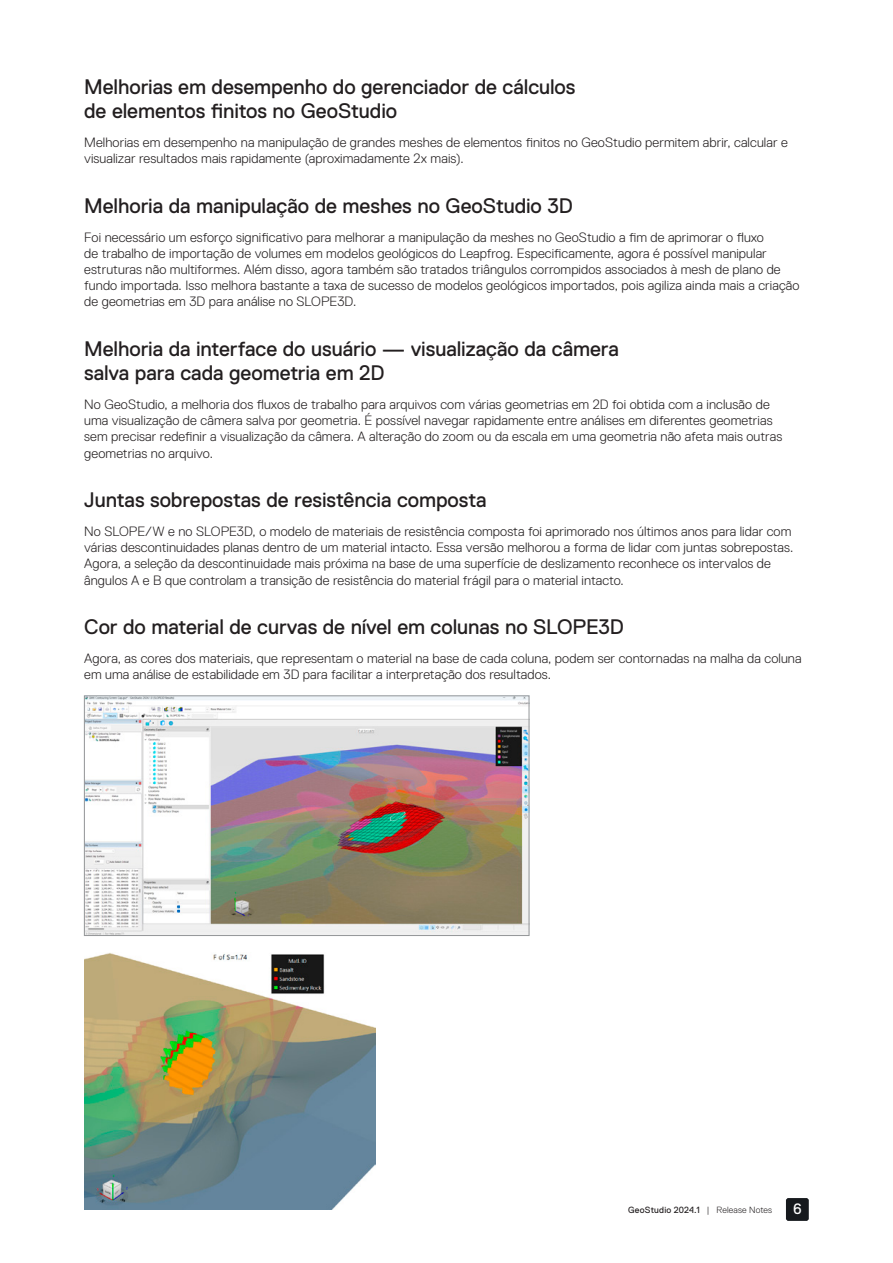
<style>
.page{position:relative;width:893px;height:1263px;background:#fff}
.page>*{position:absolute;margin:0;border:0;box-sizing:border-box;transform-origin:0 0}
.t1{font:21px/24px "Replica Pro";letter-spacing:-.005em;color:#231f20}
.t2{font:15px "Replica Pro";color:#fff}
.t3{font:300 13.5px/16.2px "Replica Pro";letter-spacing:.005em;color:#231f20}
.t4{font:9px "Replica Pro";letter-spacing:.02em;color:#231f20}
.s1{font-weight:300}
</style>
<div class="page">
<div style="left:786px;top:1198px;width:23px;height:23px;background:#16191d;border-radius:2px"></div>
<img style="left:86px;top:698px;width:441px;height:236px">
<div style="left:84px;top:696px;width:445px;height:240px;border:1px solid #949698"></div>
<img style="left:84px;top:953px;width:291px;height:256px">
<h1 class="t1" style="left:84px;top:75px;width:493px">Melhorias em desempenho do gerenciador de cálculos de elementos finitos no GeoStudio</h1>
<p class="t3" style="left:84px;top:134px;width:705px">Melhorias em desempenho na manipulação de grandes meshes de elementos finitos no GeoStudio permitem abrir, calcular e visualizar resultados mais rapidamente (aproximadamente 2x mais).</p>
<h1 class="t1" style="left:84px;top:194px;width:490px">Melhoria da manipulação de meshes no GeoStudio 3D</h1>
<p class="t3" style="left:84px;top:229px;width:717px">Foi necessário um esforço significativo para melhorar a manipulação da meshes no GeoStudio a fim de aprimorar o fluxo<br>de trabalho de importação de volumes em modelos geológicos do Leapfrog. Especificamente, agora é possível manipular estruturas não multiformes. Além disso, agora também são tratados triângulos corrompidos associados à mesh de plano de fundo importada. Isso melhora bastante a taxa de sucesso de modelos geológicos importados, pois agiliza ainda mais a criação de geometrias em 3D para análise no SLOPE3D.</p>
<h1 class="t1" style="left:84px;top:337px;width:536px">Melhoria da interface do usuário — visualização da câmera salva para cada geometria em 2D</h1>
<p class="t3" style="left:84px;top:396px;width:700px">No GeoStudio, a melhoria dos fluxos de trabalho para arquivos com várias geometrias em 2D foi obtida com a inclusão de uma visualização de câmera salva por geometria. É possível navegar rapidamente entre análises em diferentes geometrias sem precisar redefinir a visualização da câmera. A alteração do zoom ou da escala em uma geometria não afeta mais outras geometrias no arquivo.</p>
<h1 class="t1" style="left:84px;top:488px;width:404px">Juntas sobrepostas de resistência composta</h1>
<p class="t3" style="left:84px;top:523px;width:711px">No SLOPE/W e no SLOPE3D, o modelo de materiais de resistência composta foi aprimorado nos últimos anos para lidar com várias descontinuidades planas dentro de um material intacto. Essa versão melhorou a forma de lidar com juntas sobrepostas.<br>Agora, a seleção da descontinuidade mais próxima na base de uma superfície de deslizamento reconhece os intervalos de ângulos A e B que controlam a transição de resistência do material frágil para o material intacto.</p>
<h1 class="t1" style="left:84px;top:615px;width:541px">Cor do material de curvas de nível em colunas no SLOPE3D</h1>
<p class="t3" style="left:84px;top:650px;width:719px">Agora, as cores dos materiais, que representam o material na base de cada coluna, podem ser contornadas na malha da coluna em uma análise de estabilidade em 3D para facilitar a interpretação dos resultados.</p>
<p class="t4" style="left:628px;top:1204px;width:145px">GeoStudio 2024.1 <span class="s1">| Release Notes</span></p>
<p class="t2" style="left:793px;top:1201px;width:10px">6</p>
</div>
